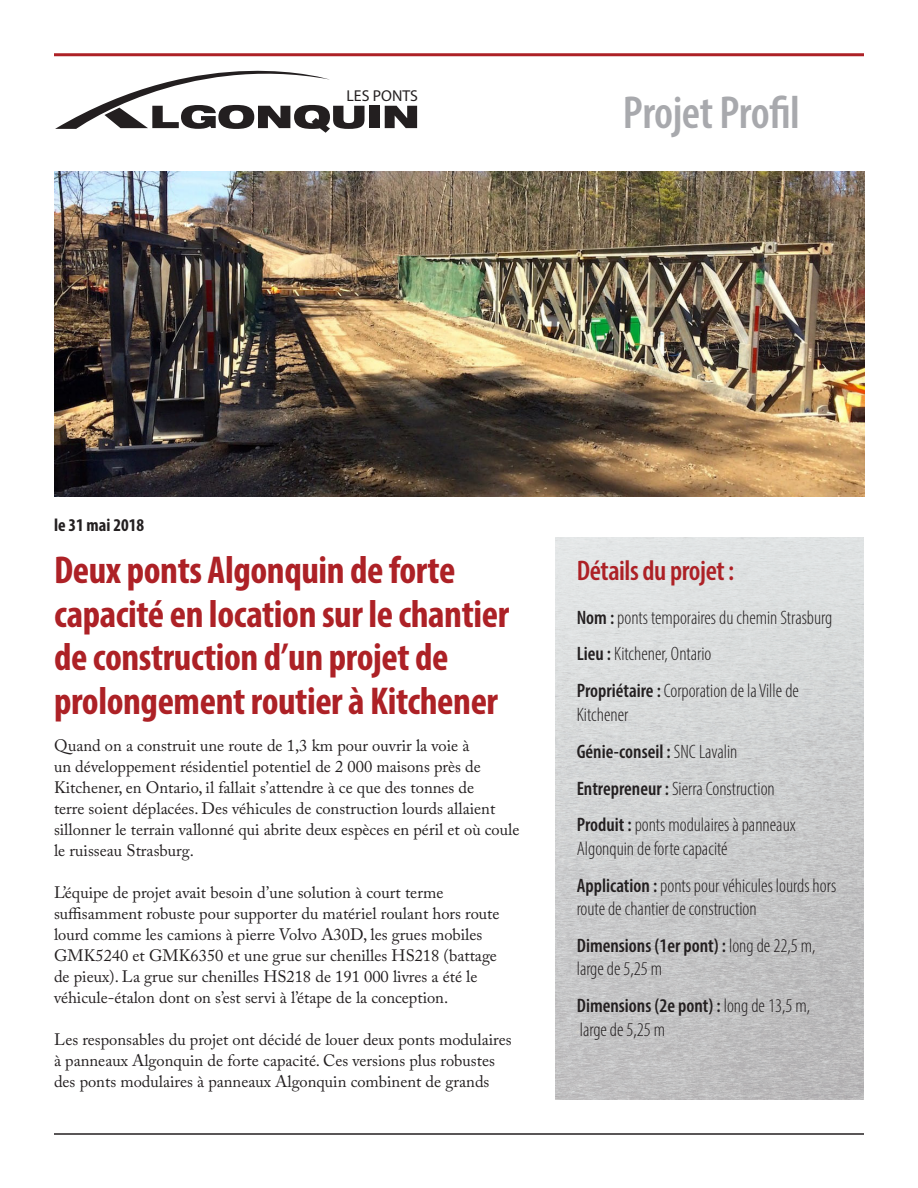
<style>
.page{position:relative;width:918px;height:1188px;background:#fff}
.page>*{position:absolute;margin:0;border:0;box-sizing:border-box;transform-origin:0 0}
.Profile{font:600 condensed 46.5px "Myriad Pro";letter-spacing:-.01em;color:#a8a9ad}
.Head{font:700 condensed 39px/43.5px "Myriad Pro";letter-spacing:-.01em;color:#ad2126}
.Header_Red_2{font:600 condensed 28.5px "Myriad Pro";letter-spacing:-.015em;color:#ad2126}
.Project_details{font:300 condensed 19.5px/23.4px "Myriad Pro";color:#231f20}
.Project_details-2{font:600 condensed 19.5px "Myriad Pro";color:#231f20}
.Date{font:700 condensed 18px "Myriad Pro";color:#231f20}
.copy{font:16.5px/21px "Adobe Caslon Pro";color:#231f20}
.t1{font:15.75px "Myriad Pro";color:#231f20}
.s1{font-weight:600}
.s2{font-weight:300}
</style>
<div class="page">
<img style="left:555px;top:538px;width:309px;height:561px">
<hr style="left:54px;top:1133px;width:810px;height:2px;background:#231f20">
<hr style="left:54px;top:53px;width:810px;height:3px;background:#ad2126">
<div style="left:369px;top:106px;width:11px;height:22px;background:#231f20"></div>
<svg style="left:385px;top:106px;width:32px;height:22px"></svg>
<svg style="left:55px;top:53px;width:310px;height:80px"></svg>
<img style="left:54px;top:172px;width:810px;height:325px">
<p class="t1" style="left:347px;top:86px;width:73px">LES PONTS</p>
<p class="Profile" style="left:623px;top:84px;width:178px">Projet Profil</p>
<p class="Date" style="left:54px;top:514px;width:92px">le 31 mai 2018</p>
<p class="Head" style="left:54px;top:548px;width:457px">Deux ponts Algonquin de forte capacité en location sur le chantier de construction d’un projet de prolongement routier à Kitchener</p>
<p class="Header_Red_2" style="left:577px;top:553px;width:159px">Détails du projet :</p>
<p class="Project_details" style="left:577px;top:605px;width:257px"><span class="s1">Nom :</span> ponts temporaires du chemin Strasburg</p>
<p class="Project_details" style="left:577px;top:642px;width:136px"><span class="s1">Lieu :</span> Kitchener, Ontario</p>
<p class="Project_details" style="left:577px;top:679px;width:224px"><span class="s1">Propriétaire :</span> Corporation de la Ville de<br>Kitchener</p>
<p class="Project_details-2" style="left:577px;top:739px;width:162px">Génie-conseil : <span class="s2">SNC Lavalin</span></p>
<p class="Project_details" style="left:577px;top:776px;width:200px"><span class="s1">Entrepreneur :</span> Sierra Construction</p>
<p class="Project_details" style="left:577px;top:813px;width:221px"><span class="s1">Produit :</span> ponts modulaires à panneaux<br>Algonquin de forte capacité</p>
<p class="Project_details" style="left:577px;top:873px;width:261px"><span class="s1">Application :</span> ponts pour véhicules lourds hors route de chantier de construction</p>
<p class="Project_details" style="left:577px;top:934px;width:240px"><span class="s1">Dimensions (1er pont) :</span> long de 22,5 m, large de 5,25 m</p>
<p class="Project_details" style="left:577px;top:994px;width:235px"><span class="s1">Dimensions (2e pont) :</span> long de 13,5 m, large de 5,25 m</p>
<p class="copy" style="left:54px;top:735px;width:467px">Quand on a construit une route de 1,3 km pour ouvrir la voie à<br>un développement résidentiel potentiel de 2 000 maisons près de Kitchener, en Ontario, il fallait s’attendre à ce que des tonnes de<br>terre soient déplacées. Des véhicules de construction lourds allaient sillonner le terrain vallonné qui abrite deux espèces en péril et où coule le ruisseau Strasburg.</p>
<p class="copy" style="left:54px;top:882px;width:447px">L’équipe de projet avait besoin d’une solution à court terme suffisamment robuste pour supporter du matériel roulant hors route lourd comme les camions à pierre Volvo A30D, les grues mobiles GMK5240 et GMK6350 et une grue sur chenilles HS218 (battage de pieux). La grue sur chenilles HS218 de 191 000 livres a été le véhicule-étalon dont on s’est servi à l’étape de la conception.</p>
<p class="copy" style="left:54px;top:1029px;width:459px">Les responsables du projet ont décidé de louer deux ponts modulaires à panneaux Algonquin de forte capacité. Ces versions plus robustes des ponts modulaires à panneaux Algonquin combinent de grands</p>
</div>
